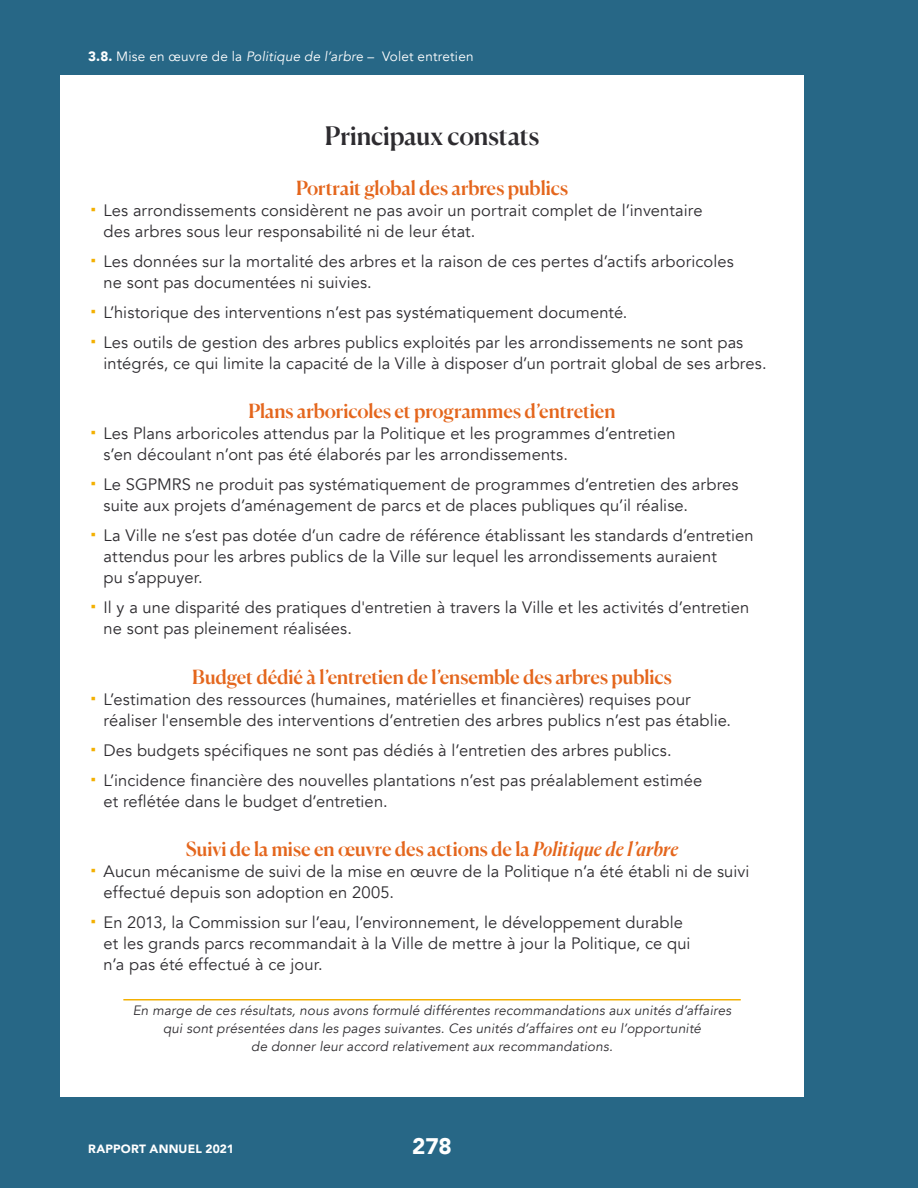
<style>
.page{position:relative;width:918px;height:1188px;background:#276786}
.page>*{position:absolute;margin:0;border:0;box-sizing:border-box;transform-origin:0 0}
.t1{font:500 25.5px "Canela";letter-spacing:-.005em;color:#2e2c30}
.t2{font:900 22.5px "Avenir";color:#fff}
.t3{font:500 19.5px "Canela";letter-spacing:-.005em;color:#e4661d}
.t4{font:16.5px/21px "Avenir";letter-spacing:.005em;color:#2e2c30}
.t5{font:italic 13.5px/18px "Avenir";letter-spacing:.015em;color:#2e2c30;text-align:center}
.t6{font:13.5px "Avenir";letter-spacing:.015em;color:#fff}
.t7{font:900 12px "Avenir";letter-spacing:.015em;color:#fff}
.s1{font-weight:900}
.s2{font-style:italic}
</style>
<div class="page">
<div style="left:60px;top:76px;width:744px;height:1021px;background:#fff"></div>
<hr style="left:123px;top:999px;width:618px;height:1px;background:#f3b002">
<p class="t6" style="left:88px;top:48px;width:387px"><span class="s1">3.8.</span> Mise en œuvre de la <span class="s2">Politique de l’arbr</span>e – Volet entretien</p>
<h1 class="t1" style="left:325px;top:116px;width:216px">Principaux constats</h1>
<p class="t3" style="left:296px;top:173px;width:274px">Portrait global des arbres publics</p>
<p class="t4" style="left:104px;top:200px;width:600px">Les arrondissements considèrent ne pas avoir un portrait complet de l’inventaire des arbres sous leur responsabilité ni de leur état.</p>
<p class="t4" style="left:104px;top:251px;width:632px">Les données sur la mortalité des arbres et la raison de ces pertes d’actifs arboricoles ne sont pas documentées ni suivies.</p>
<p class="t4" style="left:104px;top:298px;width:641px;line-height:30px">L’historique des interventions n’est pas systématiquement documenté.<br>Les outils de gestion des arbres publics exploités par les arrondissements ne sont pas</p>
<p class="t4" style="left:104px;top:353px;width:665px">intégrés, ce qui limite la capacité de la Ville à disposer d’un portrait global de ses arbres.</p>
<p class="t3" style="left:249px;top:396px;width:368px">Plans arboricoles et programmes d’entretien</p>
<p class="t4" style="left:104px;top:424px;width:574px">Les Plans arboricoles attendus par la Politique et les programmes d’entretien s’en découlant n’ont pas été élaborés par les arrondissements.</p>
<p class="t4" style="left:104px;top:475px;width:637px">Le SGPMRS ne produit pas systématiquement de programmes d’entretien des arbres suite aux projets d’aménagement de parcs et de places publiques qu’il réalise.</p>
<p class="t4" style="left:104px;top:526px;width:652px">La Ville ne s’est pas dotée d’un cadre de référence établissant les standards d’entretien attendus pour les arbres publics de la Ville sur lequel les arrondissements auraient<br>pu s’appuyer.</p>
<p class="t4" style="left:104px;top:598px;width:647px">Il y a une disparité des pratiques d'entretien à travers la Ville et les activités d’entretien ne sont pas pleinement réalisées.</p>
<p class="t3" style="left:192px;top:662px;width:481px">Budget dédié à l’entretien de l’ensemble des arbres publics</p>
<p class="t4" style="left:104px;top:689px;width:629px">L’estimation des ressources (humaines, matérielles et financières) requises pour réaliser l'ensemble des interventions d’entretien des arbres publics n’est pas établie.</p>
<p class="t4" style="left:104px;top:736px;width:600px;line-height:30px">Des budgets spécifiques ne sont pas dédiés à l’entretien des arbres publics.<br>L’incidence financière des nouvelles plantations n’est pas préalablement estimée</p>
<p class="t4" style="left:104px;top:791px;width:286px">et reflétée dans le budget d’entretien.</p>
<p class="t3" style="left:186px;top:834px;width:494px">Suivi de la mise en œuvre des actions de la <span class="s2">Politique de l’arbre</span></p>
<p class="t4" style="left:104px;top:862px;width:647px">Aucun mécanisme de suivi de la mise en œuvre de la Politique n’a été établi ni de suivi effectué depuis son adoption en 2005.</p>
<p class="t4" style="left:104px;top:913px;width:589px">En 2013, la Commission sur l’eau, l’environnement, le développement durable et les grands parcs recommandait à la Ville de mettre à jour la Politique, ce qui n’a pas été effectué à ce jour.</p>
<p class="t5" style="left:133px;top:1002px;width:600px">En marge de ces résultats, nous avons formulé différentes recommandations aux unités d’affaires qui sont présentées dans les pages suivantes. Ces unités d’affaires ont eu l’opportunité<br>de donner leur accord relativement aux recommandations.</p>
<p class="t7" style="left:88px;top:1139px;width:147px">RAPPORT ANNUEL 2021</p>
<h2 class="t2" style="left:412px;top:1126px;width:41px">278</h2>
</div>
